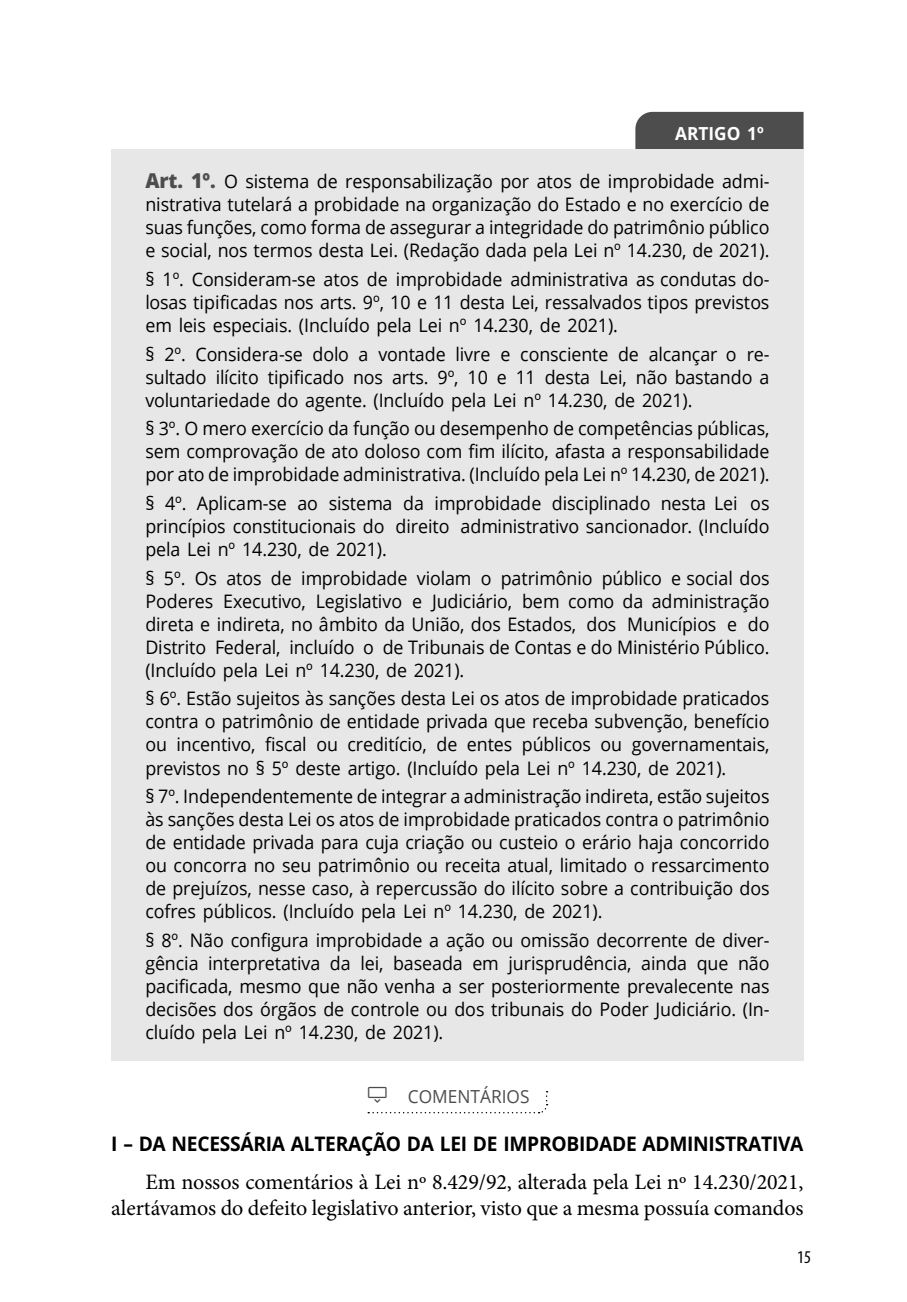
<style>
.page{position:relative;width:907px;height:1302px;background:#fff}
.page>*{position:absolute;margin:0;border:0;box-sizing:border-box;transform-origin:0 0}
.TEXTO{font:22px/26px "Minion Pro";letter-spacing:-.005em;color:#000;text-align:right}
.TIT_1{font:700 20px "Open Sans";letter-spacing:-.015em;color:#000;scale:.96 1}
.LEI{font:18.6px/23px "Open Sans";letter-spacing:-.005em;color:#000;text-align:justify;scale:.96 1}
.Lei_art{font:18.6px/23px "Open Sans";letter-spacing:-.005em;color:#000;text-align:justify;scale:.96 1}
.t1{font:18px "Open Sans";color:#4d4d4d;scale:.96 1}
.LEI_TIT{font:700 18px "Open Sans";color:#fff;scale:.96 1}
.t2{font:condensed 18px "Myriad Pro";color:#000}
.s1{font-weight:800;font-size:20.4px;color:#4d4d4d}
</style>
<div class="page">
<div style="left:635px;top:112px;width:168px;height:37px;background:#4d4d4d"></div>
<div style="left:111px;top:149px;width:692px;height:911px;background:#e7e7e7"></div>
<svg style="left:368px;top:1091px;width:179px;height:23px"></svg>
<p class="LEI_TIT" style="left:675px;top:121px;width:94px">ARTIGO 1º</p>
<p class="Lei_art" style="left:145px;top:169px;width:651px"><span class="s1">Art. 1º.</span> O sistema de responsabilização por atos de improbidade admi&shy;nistrativa tutelará a probidade na organização do Estado e no exercício de suas funções, como forma de assegurar a integridade do patrimônio público e social, nos termos desta Lei. (Redação dada pela Lei nº 14.230, de 2021).</p>
<p class="LEI" style="left:145px;top:267px;width:651px">§ 1º. Consideram-se atos de improbidade administrativa as condutas do&shy;losas tipificadas nos arts. 9º, 10 e 11 desta Lei, ressalvados tipos previstos em leis especiais. (Incluído pela Lei nº 14.230, de 2021).</p>
<p class="LEI" style="left:145px;top:342px;width:651px">§ 2º. Considera-se dolo a vontade livre e consciente de alcançar o re&shy;sultado ilícito tipificado nos arts. 9º, 10 e 11 desta Lei, não bastando a voluntariedade do agente. (Incluído pela Lei nº 14.230, de 2021).</p>
<p class="LEI" style="left:145px;top:416px;width:651px">§ 3º. O mero exercício da função ou desempenho de competências públicas, sem comprovação de ato doloso com fim ilícito, afasta a responsabilidade por ato de improbidade administrativa. (Incluído pela Lei nº 14.230, de 2021).</p>
<p class="LEI" style="left:145px;top:491px;width:651px">§ 4º. Aplicam-se ao sistema da improbidade disciplinado nesta Lei os princípios constitucionais do direito administrativo sancionador. (Incluído pela Lei nº 14.230, de 2021).</p>
<p class="LEI" style="left:145px;top:566px;width:651px">§ 5º. Os atos de improbidade violam o patrimônio público e social dos Poderes Executivo, Legislativo e Judiciário, bem como da administração direta e indireta, no âmbito da União, dos Estados, dos Municípios e do Distrito Federal, incluído o de Tribunais de Contas e do Ministério Público. (Incluído pela Lei nº 14.230, de 2021).</p>
<p class="LEI" style="left:145px;top:686px;width:651px">§ 6º. Estão sujeitos às sanções desta Lei os atos de improbidade praticados contra o patrimônio de entidade privada que receba subvenção, benefício ou incentivo, fiscal ou creditício, de entes públicos ou governamentais, previstos no § 5º deste artigo. (Incluído pela Lei nº 14.230, de 2021).</p>
<p class="LEI" style="left:145px;top:784px;width:651px">§ 7º. Independentemente de integrar a administração indireta, estão sujeitos às sanções desta Lei os atos de improbidade praticados contra o patrimônio de entidade privada para cuja criação ou custeio o erário haja concorrido ou concorra no seu patrimônio ou receita atual, limitado o ressarcimento de prejuízos, nesse caso, à repercussão do ilícito sobre a contribuição dos cofres públicos. (Incluído pela Lei nº 14.230, de 2021).</p>
<p class="LEI" style="left:145px;top:928px;width:651px">§ 8º. Não configura improbidade a ação ou omissão decorrente de diver&shy;gência interpretativa da lei, baseada em jurisprudência, ainda que não pacificada, mesmo que não venha a ser posteriormente prevalecente nas decisões dos órgãos de controle ou dos tribunais do Poder Judiciário. (In&shy;cluído pela Lei nº 14.230, de 2021).</p>
<p class="t1" style="left:408px;top:1083px;width:128px">COMENTÁRIOS</p>
<p class="TIT_1" style="left:111px;top:1130px;width:722px">I – DA NECESSÁRIA ALTERAÇÃO DA LEI DE IMPROBIDADE ADMINISTRATIVA</p>
<p class="TEXTO" style="left:111px;top:1168px;width:693px">Em nossos comentários à Lei nº 8.429/92, alterada pela Lei nº 14.230/2021, alertávamos do defeito legislativo anterior, visto que a mesma possuía comandos</p>
<p class="t2" style="left:797px;top:1246px;width:15px">15</p>
</div>
